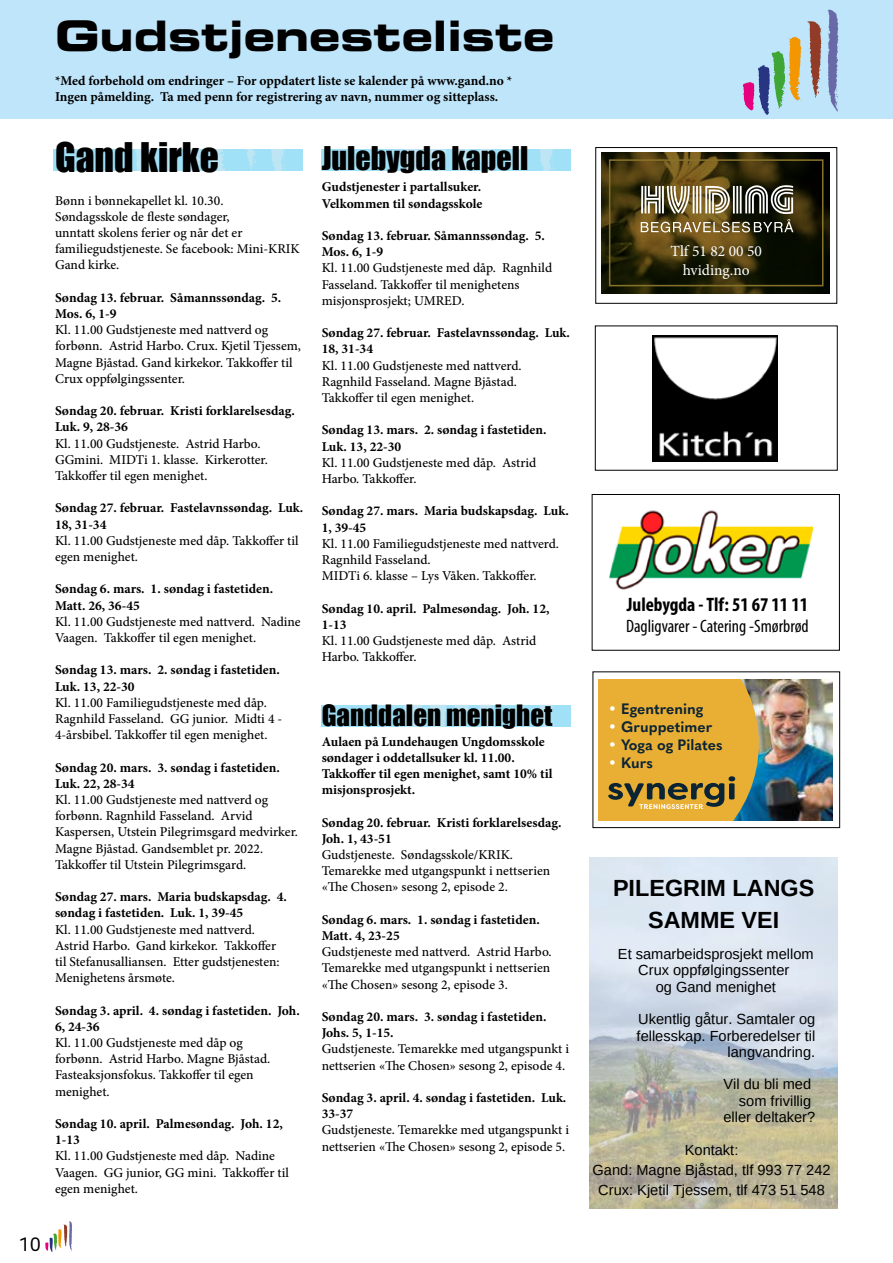
<style>
.page{position:relative;width:893px;height:1263px;background:#fff}
.page>*{position:absolute;margin:0;border:0;box-sizing:border-box;transform-origin:0 0}
.t1{font:42px "Eurostile LT Std Bold Ex 2";color:#000}
.t2{font:37.5px "Impact";color:#000}
.t3{font:30px "Impact";color:#000}
.t4{font:27px "Impact";color:#000}
.t5{font:700 23.4px/32.5px "Arimo";color:#000;text-align:center}
.t6{font:700 condensed 19.5px "Myriad Pro";color:#000}
.t7{font:condensed 18px "Myriad Pro";color:#000}
.t8{font:18px "Sansa Std";color:#000}
.t9{font:15.45px/18.6px "Minion Pro";color:#fff;text-align:center}
.t10{font:700 14.85px "Quasimoda";color:#0c2434}
.t11{font:14.55px/16.4px "Arimo";color:#000;text-align:center}
.t12{font:500 13.5px/16.2px "Minion Pro";color:#000}
.t13{font:700 13.5px/16.2px "Minion Pro";color:#000}
.s1{color:#fff}
</style>
<div class="page">
<div style="left:322px;top:149px;width:249px;height:22px;background:#a0e1f8"></div>
<svg style="left:404px;top:149px;width:66px;height:22px"></svg>
<svg style="left:479px;top:149px;width:15px;height:22px"></svg>
<svg style="left:515px;top:149px;width:10px;height:21px"></svg>
<svg style="left:540px;top:149px;width:15px;height:22px"></svg>
<div style="left:322px;top:705px;width:249px;height:21px;background:#a0e1f8"></div>
<svg style="left:404px;top:705px;width:66px;height:21px"></svg>
<svg style="left:478px;top:705px;width:16px;height:21px"></svg>
<svg style="left:515px;top:705px;width:10px;height:21px"></svg>
<svg style="left:540px;top:705px;width:15px;height:21px"></svg>
<div style="left:53px;top:149px;width:250px;height:22px;background:#a0e1f8"></div>
<svg style="left:135px;top:149px;width:90px;height:22px"></svg>
<svg style="left:246px;top:149px;width:10px;height:21px"></svg>
<svg style="left:271px;top:149px;width:15px;height:22px"></svg>
<div style="left:0;top:0;width:893px;height:119px;background:#bfe5fa"></div>
<svg style="left:743px;top:37px;width:58px;height:78px"></svg>
<svg style="left:807px;top:10px;width:32px;height:102px"></svg>
<svg style="left:45px;top:1221px;width:27px;height:31px"></svg>
<div style="left:595px;top:326px;width:243px;height:145px;border:1px solid #000"></div>
<div style="left:593px;top:671px;width:247px;height:157px;border:1px solid #000"></div>
<img style="left:759px;top:680px;width:74px;height:141px">
<svg style="left:598px;top:680px;width:161px;height:141px;background:#d4a43a"></svg>
<img style="left:652px;top:335px;width:126px;height:126px">
<div style="left:592px;top:494px;width:248px;height:157px;border:1px solid #000"></div>
<img style="left:610px;top:510px;width:203px;height:80px">
<img style="left:589px;top:857px;width:249px;height:352px">
<div style="left:595px;top:147px;width:242px;height:157px;border:1px solid #000"></div>
<svg style="left:602px;top:153px;width:227px;height:140px;background:#31290a"></svg>
<svg style="left:641px;top:185px;width:152px;height:47px"></svg>
<div style="left:609px;top:159px;width:214px;height:127px;border:2px solid #87722a"></div>
<svg style="left:602px;top:153px;width:6px;height:5px"></svg>
<h1 class="t1" style="left:55px;top:6px;width:501px">Gudstjenesteliste</h1>
<p class="t13" style="left:55px;top:73px;width:459px">*Med forbehold om endringer – For oppdatert liste se kalender på www.gand.no *<br>Ingen påmelding. Ta med penn for registrering av navn, nummer og sitteplass.</p>
<h2 class="t2" style="left:55px;top:128px;width:165px">Gand kirke</h2>
<p class="t12" style="left:55px;top:192px;width:246px">Bønn i bønnekapellet kl. 10.30.<br>Søndagsskole de fleste søndager,<br>unntatt skolens ferier og når det er familiegudstjeneste. Se facebook: Mini-KRIK<br>Gand kirke.</p>
<p class="t13" style="left:55px;top:289px;width:228px">Søndag 13. februar. Såmannssøndag. 5.<br>Mos. 6, 1-9</p>
<p class="t12" style="left:55px;top:322px;width:248px">Kl. 11.00 Gudstjeneste med nattverd og forbønn. Astrid Harbo. Crux. Kjetil Tjessem, Magne Bjåstad. Gand kirkekor. Takkoffer til Crux oppfølgingssenter.</p>
<p class="t13" style="left:55px;top:403px;width:241px">Søndag 20. februar. Kristi forklarelsesdag.<br>Luk. 9, 28-36</p>
<p class="t12" style="left:55px;top:435px;width:214px">Kl. 11.00 Gudstjeneste. Astrid Harbo.<br>GGmini. MIDTi 1. klasse. Kirkerotter.<br>Takkoffer til egen menighet.</p>
<p class="t13" style="left:55px;top:500px;width:250px">Søndag 27. februar. Fastelavnssøndag. Luk.<br>18, 31-34</p>
<p class="t12" style="left:55px;top:532px;width:245px">Kl. 11.00 Gudstjeneste med dåp. Takkoffer til egen menighet.</p>
<p class="t13" style="left:55px;top:581px;width:220px">Søndag 6. mars. 1. søndag i fastetiden.<br>Matt. 26, 36-45</p>
<p class="t12" style="left:55px;top:613px;width:247px">Kl. 11.00 Gudstjeneste med nattverd. Nadine<br>Vaagen. Takkoffer til egen menighet.</p>
<p class="t13" style="left:55px;top:662px;width:226px">Søndag 13. mars. 2. søndag i fastetiden.<br>Luk. 13, 22-30</p>
<p class="t12" style="left:55px;top:694px;width:229px">Kl. 11.00 Familiegudstjeneste med dåp.<br>Ragnhild Fasseland. GG junior. Midti 4 -<br>4-årsbibel. Takkoffer til egen menighet.</p>
<p class="t13" style="left:55px;top:759px;width:226px">Søndag 20. mars. 3. søndag i fastetiden.<br>Luk. 22, 28-34</p>
<p class="t12" style="left:55px;top:791px;width:245px">Kl. 11.00 Gudstjeneste med nattverd og forbønn. Ragnhild Fasseland. Arvid Kaspersen, Utstein Pilegrimsgard medvirker.<br>Magne Bjåstad. Gandsemblet pr. 2022.<br>Takkoffer til Utstein Pilegrimsgard.</p>
<p class="t13" style="left:55px;top:889px;width:233px">Søndag 27. mars. Maria budskapsdag. 4. søndag i fastetiden. Luk. 1, 39-45</p>
<p class="t12" style="left:55px;top:921px;width:226px">Kl. 11.00 Gudstjeneste med nattverd.<br>Astrid Harbo. Gand kirkekor. Takkoffer til Stefanusalliansen. Etter gudstjenesten:<br>Menighetens årsmøte.</p>
<p class="t13" style="left:55px;top:1002px;width:246px">Søndag 3. april. 4. søndag i fastetiden. Joh.<br>6, 24-36</p>
<p class="t12" style="left:55px;top:1035px;width:217px">Kl. 11.00 Gudstjeneste med dåp og forbønn. Astrid Harbo. Magne Bjåstad.<br>Fasteaksjonsfokus. Takkoffer til egen menighet.</p>
<p class="t13" style="left:55px;top:1115px;width:229px">Søndag 10. april. Palmesøndag. Joh. 12,<br>1-13</p>
<p class="t12" style="left:55px;top:1148px;width:236px">Kl. 11.00 Gudstjeneste med dåp. Nadine<br>Vaagen. GG junior, GG mini. Takkoffer til egen menighet.</p>
<h3 class="t3" style="left:322px;top:135px;width:208px">Julebygda kapell</h3>
<p class="t13" style="left:322px;top:179px;width:162px">Gudstjenester i partallsuker.<br>Velkommen til søndagsskole</p>
<p class="t13" style="left:322px;top:227px;width:225px">Søndag 13. februar. Såmannssøndag. 5.<br>Mos. 6, 1-9</p>
<p class="t12" style="left:322px;top:260px;width:232px">Kl. 11.00 Gudstjeneste med dåp. Ragnhild<br>Fasseland. Takkoffer til menighetens misjonsprosjekt; UMRED.</p>
<p class="t13" style="left:322px;top:325px;width:250px">Søndag 27. februar. Fastelavnssøndag. Luk.<br>18, 31-34</p>
<p class="t12" style="left:322px;top:357px;width:201px">Kl. 11.00 Gudstjeneste med nattverd.<br>Ragnhild Fasseland. Magne Bjåstad.<br>Takkoffer til egen menighet.</p>
<p class="t13" style="left:322px;top:422px;width:226px">Søndag 13. mars. 2. søndag i fastetiden.<br>Luk. 13, 22-30</p>
<p class="t12" style="left:322px;top:454px;width:216px">Kl. 11.00 Gudstjeneste med dåp. Astrid<br>Harbo. Takkoffer.</p>
<p class="t13" style="left:322px;top:503px;width:249px">Søndag 27. mars. Maria budskapsdag. Luk.<br>1, 39-45</p>
<p class="t12" style="left:322px;top:535px;width:239px">Kl. 11.00 Familiegudstjeneste med nattverd.<br>Ragnhild Fasseland.<br>MIDTi 6. klasse – Lys Våken. Takkoffer.</p>
<p class="t13" style="left:322px;top:600px;width:229px">Søndag 10. april. Palmesøndag. Joh. 12,<br>1-13</p>
<p class="t12" style="left:322px;top:633px;width:216px">Kl. 11.00 Gudstjeneste med dåp. Astrid<br>Harbo. Takkoffer.</p>
<h3 class="t4" style="left:322px;top:694px;width:232px">Ganddalen menighet</h3>
<p class="t13" style="left:322px;top:733px;width:232px">Aulaen på Lundehaugen Ungdomsskole søndager i oddetallsuker kl. 11.00.<br>Takkoffer til egen menighet, samt 10% til misjonsprosjekt.</p>
<p class="t13" style="left:322px;top:814px;width:241px">Søndag 20. februar. Kristi forklarelsesdag.<br>Joh. 1, 43-51</p>
<p class="t12" style="left:322px;top:847px;width:230px">Gudstjeneste. Søndagsskole/KRIK.<br>Temarekke med utgangspunkt i nettserien «The Chosen» sesong 2, episode 2.</p>
<p class="t13" style="left:322px;top:911px;width:220px">Søndag 6. mars. 1. søndag i fastetiden.<br>Matt. 4, 23-25</p>
<p class="t12" style="left:322px;top:944px;width:232px;text-align:justify">Gudstjeneste med nattverd. Astrid Harbo.<br>Temarekke med utgangspunkt i nettserien «The Chosen» sesong 2, episode 3.</p>
<p class="t13" style="left:322px;top:1008px;width:226px">Søndag 20. mars. 3. søndag i fastetiden.<br>Johs. 5, 1-15.</p>
<p class="t12" style="left:322px;top:1041px;width:249px">Gudstjeneste. Temarekke med utgangspunkt i nettserien «The Chosen» sesong 2, episode 4.</p>
<p class="t13" style="left:322px;top:1089px;width:246px">Søndag 3. april. 4. søndag i fastetiden. Luk.<br>33-37</p>
<p class="t12" style="left:322px;top:1122px;width:249px">Gudstjeneste. Temarekke med utgangspunkt i nettserien «The Chosen» sesong 2, episode 5.</p>
<h3 class="t8" style="left:19px;top:1233px;width:24px">10</h3>
<p class="t9" style="left:670px;top:242px;width:93px">Tlf 51 82 00 50 hviding.no</p>
<h3 class="t6" style="left:627px;top:592px;width:183px">Julebygda - Tlf: 51 67 11 11</h3>
<h3 class="t7" style="left:626px;top:615px;width:184px">Dagligvarer - Catering -Smørbrød</h3>
<p class="t10" style="left:608px;top:697px;width:97px"><span class="s1">•</span> Egentrening</p>
<p class="t10" style="left:608px;top:715px;width:106px"><span class="s1">•</span> Gruppetimer</p>
<p class="t10" style="left:608px;top:733px;width:116px"><span class="s1">•</span> Yoga og Pilates</p>
<p class="t10" style="left:608px;top:751px;width:46px"><span class="s1">•</span> Kurs</p>
<h3 class="t5" style="left:613px;top:872px;width:203px">PILEGRIM LANGS<br>SAMME VEI</h3>
<p class="t11" style="left:618px;top:946px;width:197px">Et samarbeidsprosjekt mellom<br>Crux oppfølgingssenter<br>og Gand menighet</p>
<p class="t11" style="left:637px;top:1011px;width:180px;text-align:right">Ukentlig gåtur. Samtaler og fellesskap. Forberedelser til langvandring.</p>
<p class="t11" style="left:723px;top:1076px;width:93px;text-align:right">Vil du bli med som frivillig eller deltaker?</p>
<p class="t11" style="left:593px;top:1139px;width:239px;line-height:20.4px">Kontakt:<br>Gand: Magne Bjåstad, tlf 993 77 242<br>Crux: Kjetil Tjessem, tlf 473 51 548</p>
</div>
